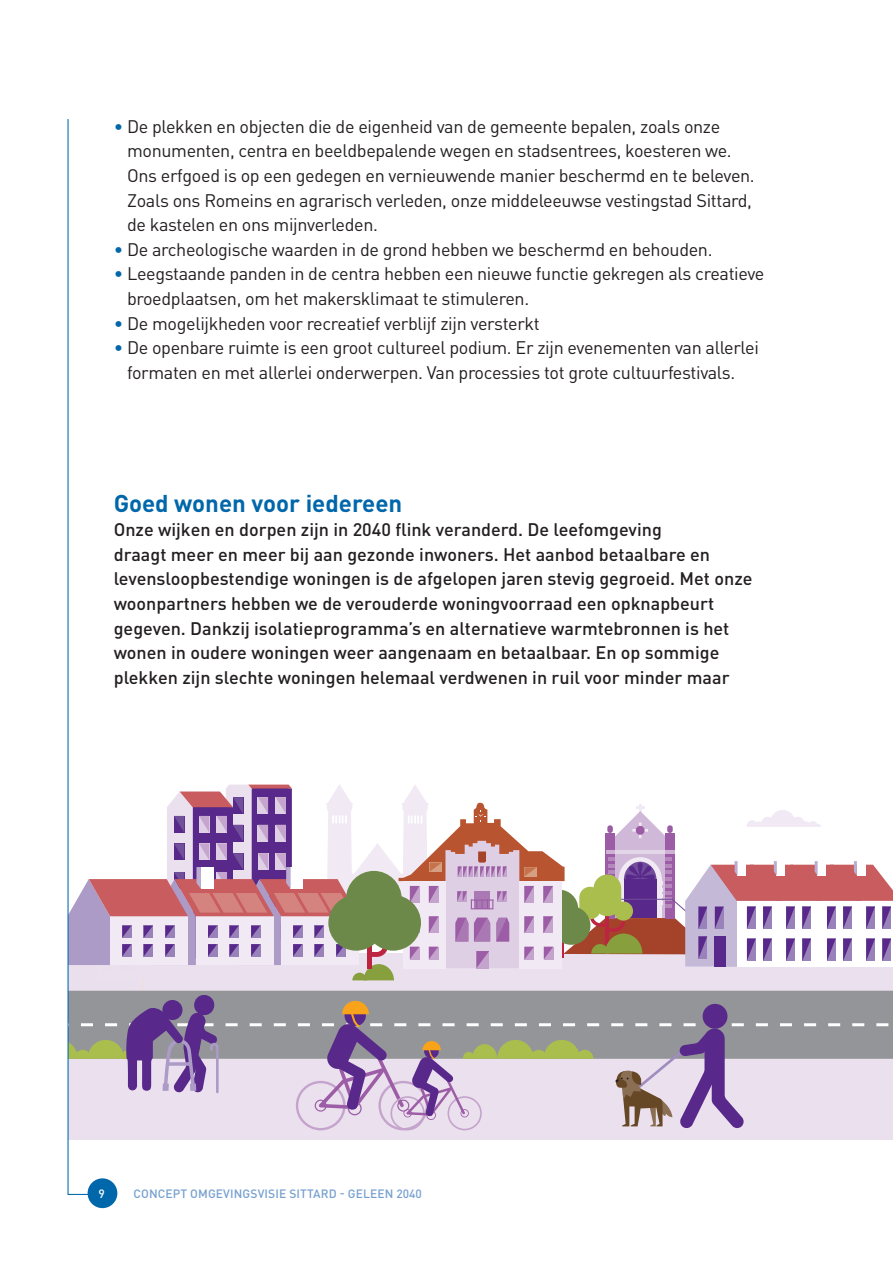
<style>
.page{position:relative;width:893px;height:1263px;background:#fff}
.page>*{position:absolute;margin:0;border:0;box-sizing:border-box;transform-origin:0 0}
.t1{font:700 24px "DIN Pro";color:#0067aa}
.t2{font:18px/24.6px "DIN Pro";letter-spacing:-.02em;color:#231f20}
.t3{font:500 18px/24.6px "DIN Pro";color:#231f20}
.t4{font:500 12px "DIN Pro";letter-spacing:.01em;color:#77a0cf}
.t5{font:500 12px "DIN Pro";color:#fff}
.s1{color:#0067aa}
</style>
<div class="page">
<div style="left:68px;top:1014px;width:825px;height:126px;background:#ebe0ee"></div>
<svg style="left:69px;top:784px;width:824px;height:346px"></svg>
<hr style="left:68px;top:119px;width:1px;height:1076px;background:#0067aa">
<svg style="left:69px;top:1194px;width:19px;height:1px"></svg>
<div style="left:88px;top:1178px;width:29px;height:30px;background:#0067aa;border-radius:50%"></div>
<p class="t2" style="left:127px;top:113px;width:629px;text-indent:-13px"><span class="s1">•</span> De plekken en objecten die de eigenheid van de gemeente bepalen, zoals onze monumenten, centra en beeldbepalende wegen en stadsentrees, koesteren we.<br>Ons erfgoed is op een gedegen en vernieuwende manier beschermd en te beleven.<br>Zoals ons Romeins en agrarisch verleden, onze middeleeuwse vestingstad Sittard, de kastelen en ons mijnverleden.</p>
<p class="t2" style="left:114px;top:236px;width:600px"><span class="s1">•</span> De archeologische waarden in de grond hebben we beschermd en behouden.</p>
<p class="t2" style="left:127px;top:261px;width:639px;text-indent:-13px"><span class="s1">•</span> Leegstaande panden in de centra hebben een nieuwe functie gekregen als creatieve broedplaatsen, om het makersklimaat te stimuleren.</p>
<p class="t2" style="left:114px;top:310px;width:428px"><span class="s1">•</span> De mogelijkheden voor recreatief verblijf zijn versterkt</p>
<p class="t2" style="left:114px;top:335px;width:647px;text-align:center"><span class="s1">•</span> De openbare ruimte is een groot cultureel podium. Er zijn evenementen van allerlei formaten en met allerlei onderwerpen. Van processies tot grote cultuurfestivals.</p>
<h1 class="t1" style="left:114px;top:487px;width:290px">Goed wonen voor iedereen</h1>
<p class="t3" style="left:114px;top:517px;width:640px">Onze wijken en dorpen zijn in 2040 flink veranderd. De leefomgeving<br>draagt meer en meer bij aan gezonde inwoners. Het aanbod betaalbare en levensloopbestendige woningen is de afgelopen jaren stevig gegroeid. Met onze woonpartners hebben we de verouderde woningvoorraad een opknapbeurt gegeven. Dankzij isolatieprogramma’s en alternatieve warmtebronnen is het wonen in oudere woningen weer aangenaam en betaalbaar. En op sommige plekken zijn slechte woningen helemaal verdwenen in ruil voor minder maar</p>
<p class="t5" style="left:99px;top:1185px;width:8px">9</p>
<p class="t4" style="left:134px;top:1185px;width:290px">CONCEPT OMGEVINGSVISIE SITTARD - GELEEN 2040</p>
</div>
